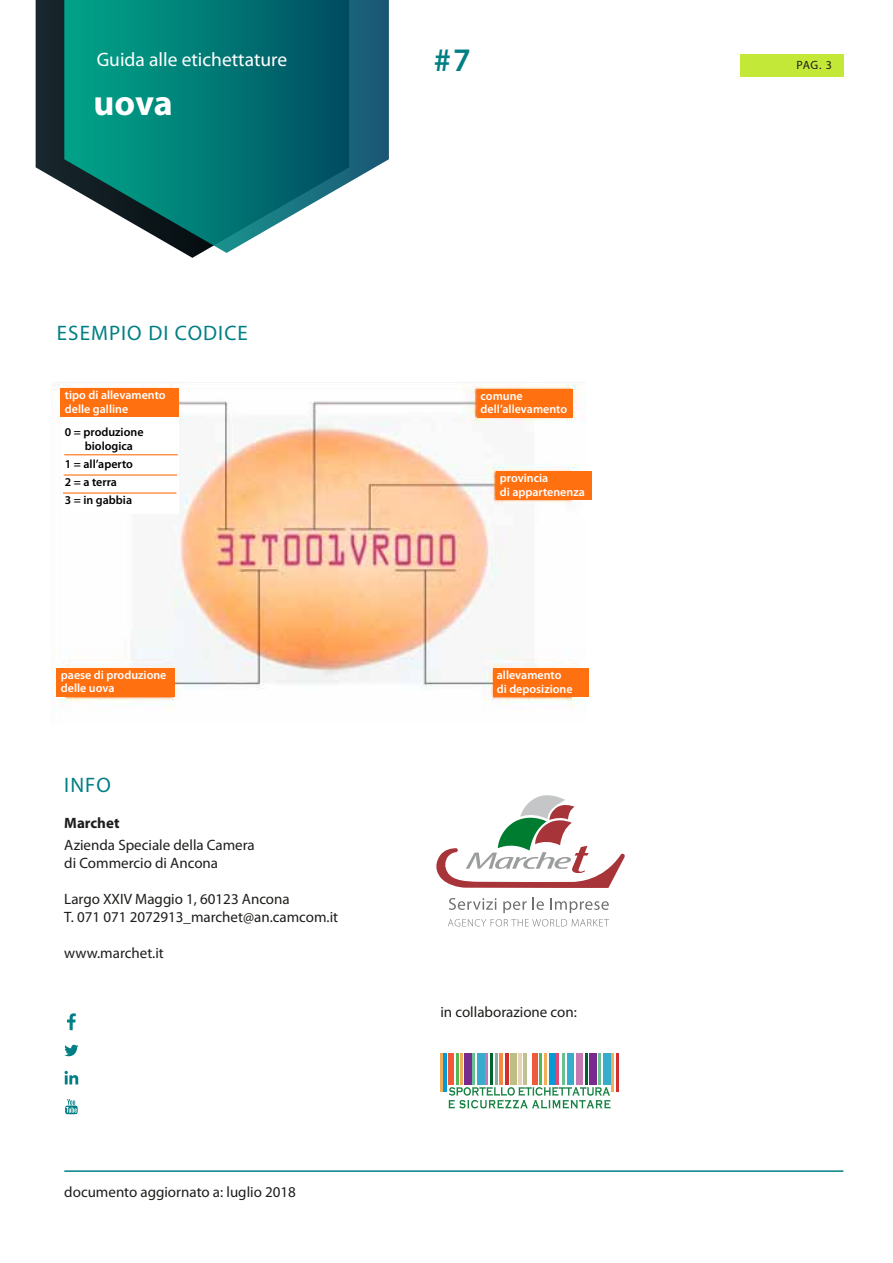
<style>
.page{position:relative;width:893px;height:1263px;background:#fff}
.page>*{position:absolute;margin:0;border:0;box-sizing:border-box;transform-origin:0 0}
.t1{font:700 36px "Myriad Pro";color:#fff}
.t2{font:600 33px "Myriad Pro";color:#007f84}
.t3{font:21px "Myriad Pro";letter-spacing:.05em;color:#007f84}
.t4{font:19.5px "Myriad Pro";color:#fff}
.t5{font:15px/18px "Myriad Pro";color:#1d1d1b}
.t6{font:700 15px "Myriad Pro";color:#1d1d1b}
.t7{font:600 12px/13.5px "Myriad Pro";color:#fff}
.t8{font:600 12px/18px "Myriad Pro";color:#000}
.t9{font:12px "Myriad Pro";color:#1d1d1b}
</style>
<div class="page">
<div style="left:740px;top:54px;width:103px;height:23px;background:#c4e837"></div>
<svg style="left:36px;top:0;width:165px;height:258px"></svg>
<svg style="left:64px;top:0;width:325px;height:253px;background:#288685"></svg>
<svg style="left:67px;top:1013px;width:9px;height:17px"></svg>
<svg style="left:64px;top:1045px;width:14px;height:11px"></svg>
<svg style="left:65px;top:1071px;width:13px;height:13px"></svg>
<svg style="left:65px;top:1099px;width:13px;height:15px"></svg>
<hr style="left:64px;top:1170px;width:779px;height:2px;background:#007f84">
<img style="left:53px;top:382px;width:533px;height:329px">
<div style="left:477px;top:389px;width:95px;height:28px;background:#ff7011"></div>
<div style="left:496px;top:471px;width:96px;height:29px;background:#ff7011"></div>
<div style="left:493px;top:668px;width:96px;height:29px;background:#ff7011"></div>
<div style="left:57px;top:668px;width:118px;height:29px;background:#ff7011"></div>
<div style="left:61px;top:388px;width:118px;height:29px;background:#ff7011"></div>
<div style="left:61px;top:417px;width:117px;height:96px;background:#fff"></div>
<hr style="left:64px;top:454px;width:114px;height:1px;background:#ff7011">
<hr style="left:64px;top:474px;width:113px;height:2px;background:#ff7011">
<hr style="left:63px;top:492px;width:113px;height:2px;background:#ff7011">
<svg style="left:436px;top:795px;width:189px;height:93px"></svg>
<svg style="left:449px;top:898px;width:47px;height:12px"></svg>
<svg style="left:503px;top:901px;width:24px;height:12px"></svg>
<svg style="left:533px;top:897px;width:11px;height:13px"></svg>
<svg style="left:550px;top:898px;width:59px;height:15px"></svg>
<svg style="left:448px;top:919px;width:161px;height:7px"></svg>
<hr style="left:440px;top:1053px;width:2px;height:39px;background:#f0ad5a">
<hr style="left:444px;top:1053px;width:3px;height:39px;background:#0798d6">
<div style="left:464px;top:1053px;width:8px;height:32px;background:#782b8f"></div>
<hr style="left:472px;top:1053px;width:3px;height:32px;background:#67c191">
<hr style="left:485px;top:1053px;width:3px;height:32px;background:#c878b1">
<div style="left:477px;top:1053px;width:7px;height:32px;background:#38accd"></div>
<hr style="left:491px;top:1053px;width:2px;height:32px;background:#00622d">
<hr style="left:495px;top:1053px;width:3px;height:32px;background:#8aa9a1">
<hr style="left:499px;top:1053px;width:4px;height:32px;background:#f68b43">
<hr style="left:505px;top:1053px;width:3px;height:32px;background:#d12e2d">
<div style="left:511px;top:1053px;width:6px;height:32px;background:#bcbe85"></div>
<hr style="left:518px;top:1053px;width:3px;height:32px;background:#e7d3b5">
<hr style="left:524px;top:1053px;width:3px;height:32px;background:#bfc193">
<div style="left:532px;top:1053px;width:5px;height:32px;background:#f05a3b"></div>
<hr style="left:540px;top:1054px;width:2px;height:31px;background:#54b856">
<hr style="left:544px;top:1053px;width:3px;height:32px;background:#f0ad5a">
<div style="left:549px;top:1053px;width:6px;height:32px;background:#0798d6"></div>
<hr style="left:556px;top:1053px;width:3px;height:32px;background:#e54673">
<hr style="left:562px;top:1053px;width:2px;height:32px;background:#67c191">
<div style="left:567px;top:1053px;width:6px;height:32px;background:#38accd"></div>
<div style="left:576px;top:1053px;width:7px;height:32px;background:#c878b1"></div>
<hr style="left:585px;top:1053px;width:3px;height:32px;background:#00622d">
<hr style="left:611px;top:1053px;width:3px;height:39px;background:#f0ad5a">
<hr style="left:616px;top:1053px;width:3px;height:39px;background:#d12e2d">
<div style="left:448px;top:1053px;width:6px;height:32px;background:#f05a3b"></div>
<hr style="left:456px;top:1053px;width:2px;height:32px;background:#54b856">
<hr style="left:460px;top:1053px;width:3px;height:32px;background:#f0ad5a">
<div style="left:590px;top:1053px;width:7px;height:32px;background:#782b8f"></div>
<hr style="left:598px;top:1053px;width:2px;height:32px;background:#67c191">
<div style="left:603px;top:1053px;width:7px;height:32px;background:#38accd"></div>
<svg style="left:448px;top:1087px;width:162px;height:22px"></svg>
<h3 class="t4" style="left:97px;top:47px;width:192px">Guida alle etichettature</h3>
<h2 class="t2" style="left:434px;top:39px;width:39px">#7</h2>
<p class="t9" style="left:796px;top:58px;width:37px">PAG. 3</p>
<h1 class="t1" style="left:94px;top:79px;width:81px">uova</h1>
<h3 class="t3" style="left:57px;top:320px;width:192px">ESEMPIO DI CODICE</h3>
<p class="t7" style="left:65px;top:388px;width:102px">tipo di allevamento delle galline</p>
<p class="t8" style="left:85px;top:425px;width:60px;line-height:13.5px;text-indent:-20px">0 = produzione biologica</p>
<p class="t8" style="left:65px;top:454px;width:70px">1 = all’aperto<br>2 = a terra<br>3 = in gabbia</p>
<p class="t7" style="left:61px;top:668px;width:107px">paese di produzione delle uova</p>
<h3 class="t3" style="left:64px;top:772px;width:48px">INFO</h3>
<p class="t6" style="left:64px;top:813px;width:57px">Marchet</p>
<p class="t5" style="left:64px;top:836px;width:192px">Azienda Speciale della Camera di Commercio di Ancona</p>
<p class="t5" style="left:64px;top:890px;width:275px">Largo XXIV Maggio 1, 60123 Ancona<br>T. 071 071 2072913_marchet@an.camcom.it</p>
<p class="t5" style="left:64px;top:944px;width:101px">www.marchet.it</p>
<p class="t5" style="left:64px;top:1183px;width:233px">documento aggiornato a: luglio 2018</p>
<p class="t7" style="left:481px;top:388px;width:88px">comune dell’allevamento</p>
<p class="t7" style="left:500px;top:471px;width:87px">provincia<br>di appartenenza</p>
<p class="t7" style="left:497px;top:668px;width:77px">allevamento di deposizione</p>
<p class="t5" style="left:440px;top:1003px;width:138px">in collaborazione con:</p>
</div>
